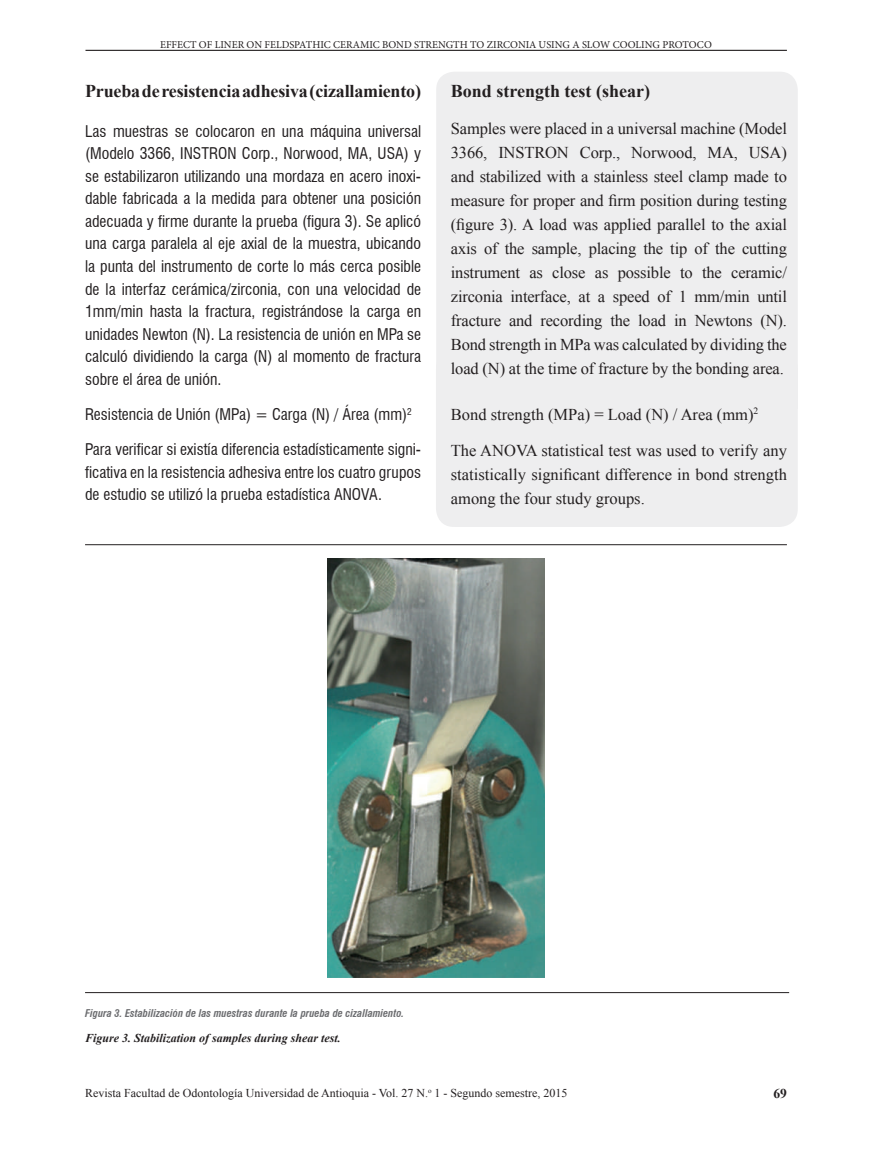
<style>
.page{position:relative;width:872px;height:1149px;background:#fff}
.page>*{position:absolute;margin:0;border:0;box-sizing:border-box;transform-origin:0 0}
.t1{font:700 18px "Times New Roman";letter-spacing:-.01em;color:#231f20}
.t2{font:16.5px/24px "Times New Roman";color:#231f20;text-align:justify}
.t3{font:condensed 15.75px/22.5px "Swiss 721 BT";color:#231f20;text-align:justify}
.t4{font:700 13.5px "Times New Roman";color:#231f20}
.t5{font:12px "Times New Roman";color:#231f20}
.t6{font:italic 700 12px "Times New Roman";color:#231f20}
.t7{font:10.5px "Minion Pro";color:#231f20}
.t8{font:italic 700 condensed 10.5px "Swiss 721 BT";color:#6c6d70}
</style>
<div class="page">
<hr style="left:85px;top:50px;width:702px;height:1px;background:#231f20">
<div style="left:436px;top:72px;width:361px;height:999px;background:#eeeeef;border-radius:18px"></div>
<div style="left:427px;top:409px;width:383px;height:671px;background:#fff"></div>
<div style="left:436px;top:351px;width:361px;height:175px;background:#eeeeef;border-radius:18px"></div>
<img style="left:327px;top:558px;width:218px;height:418px">
<hr style="left:85px;top:544px;width:702px;height:1px;background:#231f20">
<hr style="left:85px;top:991px;width:704px;height:1px;background:#231f20">
<p class="t7" style="left:160px;top:37px;width:553px">EFFECT OF LINER ON FELDSPATHIC CERAMIC BOND STRENGTH TO ZIRCONIA USING A SLOW COOLING PROTOCO</p>
<p class="t1" style="left:85px;top:79px;width:337px">Prueba de re sistencia adhesiva (cizallamiento)</p>
<p class="t3" style="left:85px;top:120px;width:337px">Las muestras se colocaron en una máquina universal (Modelo 3366, INSTRON Corp., Norwood, MA, USA) y se estabilizaron utilizando una mordaza en acero inoxi&shy;dable fabricada a la medida para obtener una posición adecuada y firme durante la prueba (figura 3). Se aplicó una carga paralela al eje axial de la muestra, ubicando la punta del instrumento de corte lo más cerca posible de la interfaz cerámica/zirconia, con una velocidad de 1mm/min hasta la fractura, registrándose la carga en unidades Newton (N). La resistencia de unión en MPa se calculó dividiendo la carga (N) al momento de fractura sobre el área de unión.</p>
<p class="t3" style="left:85px;top:403px;width:328px">Resistencia de Unión (MPa) = Carga (N) / Área (mm)<sup>2</sup></p>
<p class="t3" style="left:85px;top:438px;width:337px">Para verificar si existía diferencia estadísticamente signi&shy;ficativa en la resistencia adhesiva entre los cuatro grupos de estudio se utilizó la prueba estadística ANOVA.</p>
<p class="t1" style="left:451px;top:79px;width:201px">B ond strength test (shear)</p>
<p class="t2" style="left:451px;top:116px;width:337px">Samples were placed in a universal machine (Model 3366, INSTRON Corp., Norwood, MA, USA) and stabilized with a stainless steel clamp made to measure for proper and firm position during testing (figure 3). A load was applied parallel to the axial axis of the sample, placing the tip of the cutting instrument as close as possible to the ceramic/ zirconia interface, at a speed of 1 mm/min until fracture and recording the load in Newtons (N).<br>Bond strength in MPa was calculated by dividing the load (N) at the time of fracture by the bonding area.</p>
<p class="t2" style="left:451px;top:402px;width:309px">Bond strength (MPa) = Load (N) / Area (mm)<sup>2</sup></p>
<p class="t2" style="left:451px;top:438px;width:337px">The ANOVA statistical test was used to verify any statistically significant difference in bond strength among the four study groups.</p>
<p class="t8" style="left:85px;top:1006px;width:321px">Figura 3. Estabilización de las muestras durante la prueba de cizallamiento.</p>
<p class="t6" style="left:85px;top:1028px;width:257px">Figure 3. Stabilization of samples during shear test.</p>
<p class="t5" style="left:85px;top:1084px;width:484px">Revista Facultad de Odontología Universidad de Antioquia - Vol. 27 N.<sup>o</sup> 1 - Segundo semestre, 2015</p>
<p class="t4" style="left:773px;top:1083px;width:15px">69</p>
</div>
